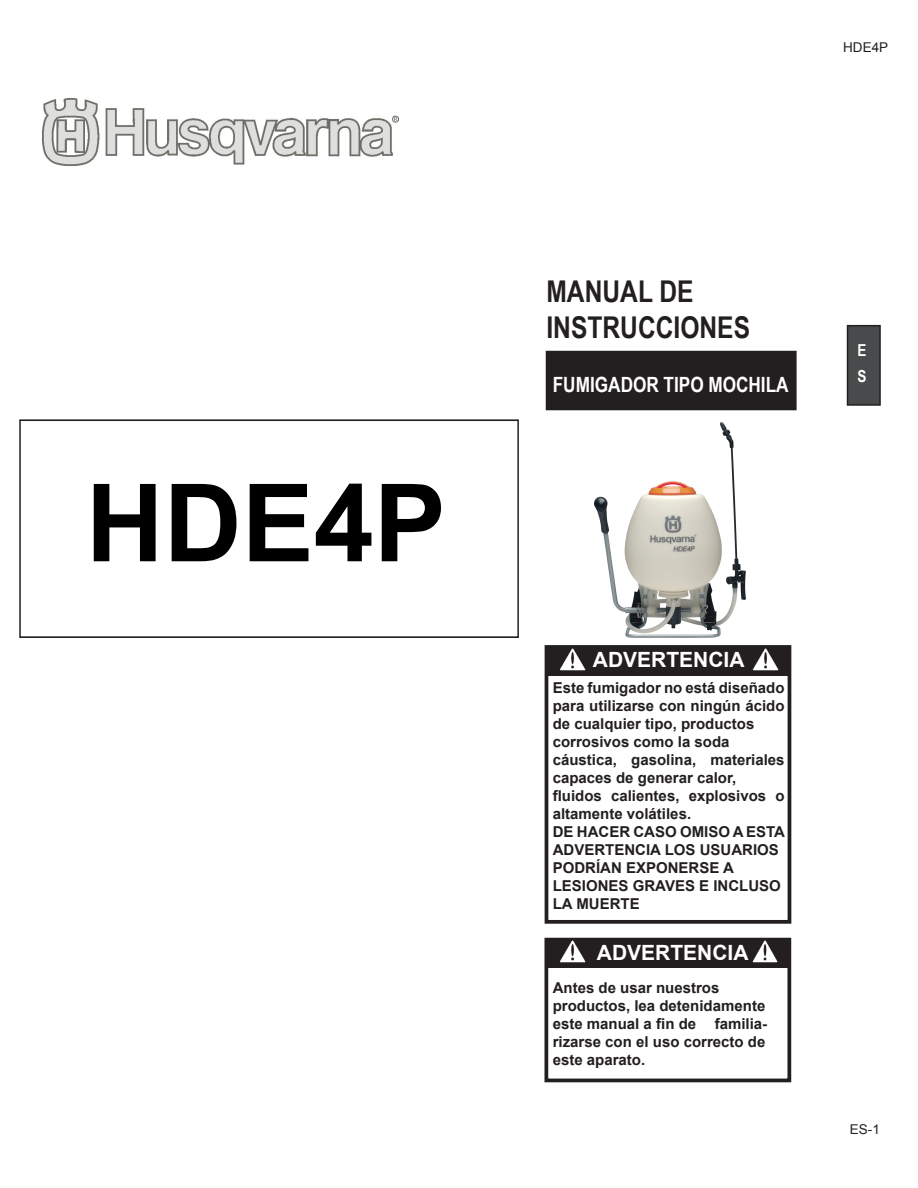
<style>
.page{position:relative;width:918px;height:1188px;background:#fff}
.page>*{position:absolute;margin:0;border:0;box-sizing:border-box;transform-origin:0 0}
.t1{font:700 108px "Arial";color:#000}
.t2{font:700 30px "Arial Narrow";color:#231f20}
.t3{font:700 21px "Arial";color:#fff}
.t4{font:700 21px "Arial Narrow";color:#fff}
.t5{font:700 16.5px "Arial Narrow";color:#fff}
.t6{font:700 15px/18px "Arial";color:#231f20}
.t7{font:13.5px "Arial";color:#231f20}
.t8{font:13.5px "Arial";color:#231f20}
.s1{font-style:inherit}
</style>
<div class="page">
<div style="left:848px;top:326px;width:32px;height:79px;background:#494a4b"></div>
<div style="left:847px;top:325px;width:34px;height:81px;border:2px solid #231f20"></div>
<div style="left:546px;top:352px;width:250px;height:58px;background:#231f20"></div>
<div style="left:546px;top:351px;width:251px;height:59px;border:2px solid #231f20"></div>
<div style="left:545px;top:645px;width:246px;height:279px;border:4px solid #231f20"></div>
<div style="left:546px;top:647px;width:243px;height:28px;background:#231f20"></div>
<img style="left:556px;top:645px;width:31px;height:26px">
<img style="left:748px;top:645px;width:31px;height:26px">
<div style="left:544px;top:938px;width:247px;height:144px;border:4px solid #231f20"></div>
<div style="left:546px;top:940px;width:243px;height:28px;background:#231f20"></div>
<img style="left:556px;top:938px;width:30px;height:25px">
<img style="left:748px;top:938px;width:31px;height:25px">
<img style="left:42px;top:98px;width:356px;height:68px">
<div style="left:19px;top:419px;width:500px;height:219px;border:2px solid #231f20"></div>
<img style="left:595px;top:422px;width:150px;height:215px">
<h1 class="t1" style="left:86px;top:451px;width:362px">HDE4P</h1>
<p class="t7" style="left:843px;top:39px;width:47px">HDE<span class="s1">4P</span></p>
<p class="t2" style="left:546px;top:269px;width:149px">MANUAL DE</p>
<p class="t2" style="left:546px;top:305px;width:205px">INSTRUCCIONES</p>
<p class="t4" style="left:553px;top:368px;width:237px">FUMIGADOR TIPO MOCHILA</p>
<p class="t5" style="left:858px;top:338px;width:11px">E</p>
<p class="t5" style="left:858px;top:363px;width:11px">S</p>
<p class="t3" style="left:593px;top:646px;width:153px">ADVERTENCIA</p>
<p class="t6" style="left:553px;top:680px;width:233px;text-align:justify">Este fumigador no está diseñado para utilizarse con ningún ácido de cualquier tipo, productos</p>
<p class="t6" style="left:553px;top:734px;width:233px">corrosivos como la soda cáustica, gasolina, materiales capaces de generar calor, fluidos calientes, explosivos o altamente volátiles.</p>
<p class="t6" style="left:553px;top:824px;width:234px">DE HACER CASO OMISO A ESTA</p>
<p class="t6" style="left:553px;top:842px;width:228px">ADVERTENCIA LOS USUARIOS</p>
<p class="t6" style="left:553px;top:860px;width:183px">PODRÍAN EXPONERSE A</p>
<p class="t6" style="left:553px;top:878px;width:230px">LESIONES GRAVES E INCLUSO</p>
<p class="t6" style="left:553px;top:896px;width:88px">LA MUERTE</p>
<p class="t3" style="left:597px;top:939px;width:153px">ADVERTENCIA</p>
<p class="t6" style="left:553px;top:979px;width:216px">Antes de usar nuestros productos, lea detenidamente este manual a fin de familia&shy;rizarse con el uso correcto de este aparato.</p>
<p class="t8" style="left:850px;top:1121px;width:32px">ES-1</p>
</div>
